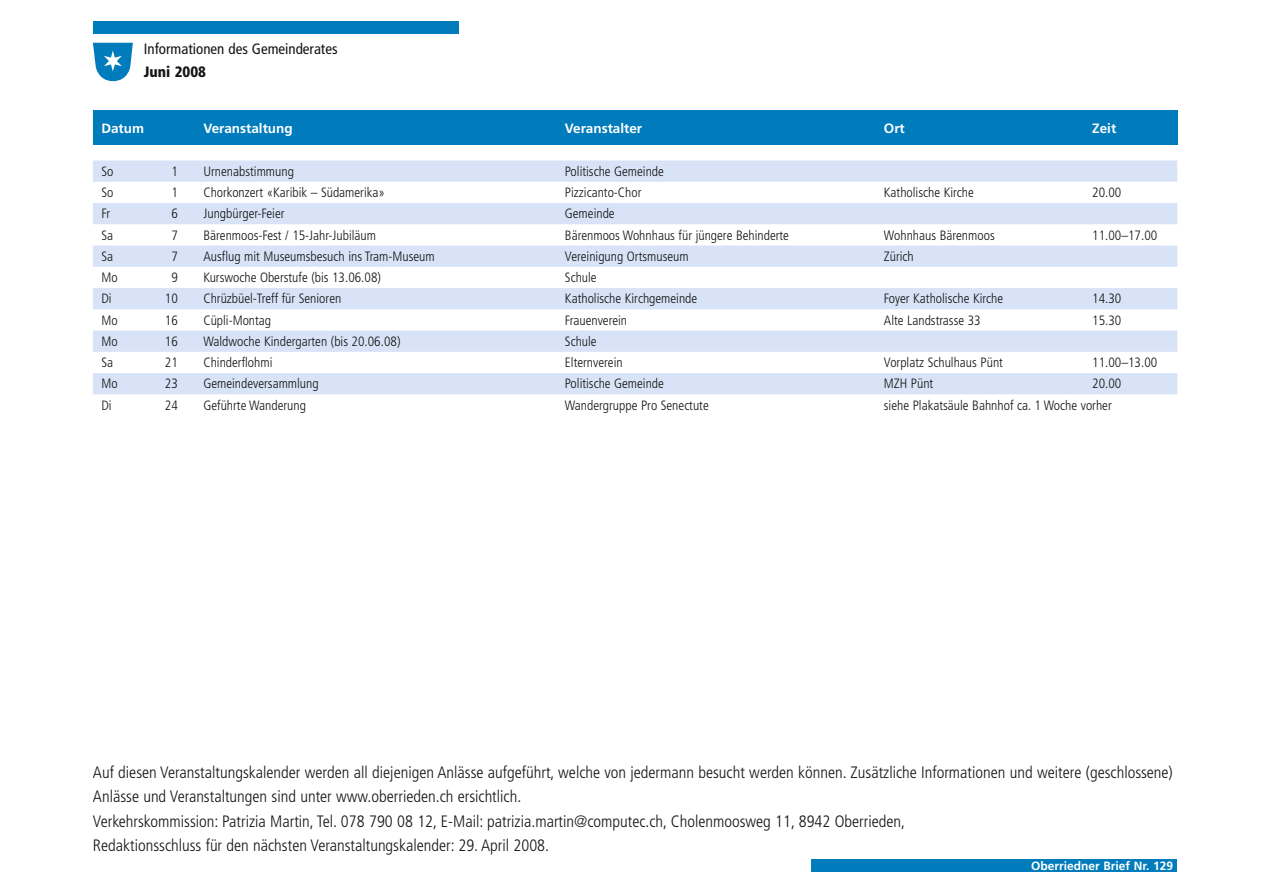
<style>
.page{position:relative;width:1263px;height:893px;background:#fff}
.page>*{position:absolute;margin:0;border:0;box-sizing:border-box;transform-origin:0 0}
.t1{font:300 condensed 16.5px/24.3px "Frutiger";color:#131413}
.t2{font:condensed 15px "Frutiger";color:#131413}
.t3{font:900 condensed 15px "Frutiger";color:#131413}
.t4{font:300 condensed 13.5px "Frutiger";color:#131413}
.t5{font:700 13.5px "Frutiger";color:#fff}
.t6{font:700 12px "Frutiger";color:#fff}
</style>
<div class="page">
<svg style="left:93px;top:43px;width:40px;height:38px"></svg>
<div style="left:93px;top:21px;width:366px;height:13px;background:#007bbb"></div>
<div style="left:811px;top:859px;width:366px;height:13px;background:#007bbb"></div>
<div style="left:93px;top:111px;width:1084px;height:34px;background:#007bbb"></div>
<div style="left:93px;top:160px;width:1084px;height:22px;background:#d8e3f7"></div>
<div style="left:93px;top:203px;width:1084px;height:21px;background:#d8e3f7"></div>
<div style="left:93px;top:246px;width:1084px;height:21px;background:#d8e3f7"></div>
<div style="left:93px;top:288px;width:1084px;height:21px;background:#d8e3f7"></div>
<div style="left:93px;top:331px;width:1084px;height:21px;background:#d8e3f7"></div>
<div style="left:93px;top:373px;width:1084px;height:21px;background:#d8e3f7"></div>
<p class="t2" style="left:144px;top:43px;width:195px">Informationen des Gemeinderates</p>
<p class="t3" style="left:144px;top:66px;width:64px">Juni 2008</p>
<p class="t5" style="left:101px;top:123px;width:44px">Datum</p>
<p class="t5" style="left:203px;top:123px;width:91px">Veranstaltung</p>
<p class="t5" style="left:565px;top:123px;width:79px">Veranstalter</p>
<p class="t5" style="left:884px;top:123px;width:23px">Ort</p>
<p class="t5" style="left:1092px;top:123px;width:26px">Zeit</p>
<p class="t4" style="left:101px;top:166px;width:14px">So</p>
<p class="t4" style="left:171px;top:166px;width:8px">1</p>
<p class="t4" style="left:203px;top:166px;width:92px">Urnenabstimmung</p>
<p class="t4" style="left:565px;top:166px;width:101px">Politische Gemeinde</p>
<p class="t4" style="left:101px;top:187px;width:14px">So</p>
<p class="t4" style="left:171px;top:187px;width:8px">1</p>
<p class="t4" style="left:203px;top:187px;width:183px">Chorkonzert «Karibik – Südamerika»</p>
<p class="t4" style="left:565px;top:187px;width:78px">Pizzicanto-Chor</p>
<p class="t4" style="left:884px;top:187px;width:92px">Katholische Kirche</p>
<p class="t4" style="left:1092px;top:187px;width:31px">20.00</p>
<p class="t4" style="left:101px;top:208px;width:10px">Fr</p>
<p class="t4" style="left:171px;top:208px;width:8px">6</p>
<p class="t4" style="left:203px;top:208px;width:83px">Jungbürger-Feier</p>
<p class="t4" style="left:565px;top:208px;width:51px">Gemeinde</p>
<p class="t4" style="left:101px;top:229px;width:13px">Sa</p>
<p class="t4" style="left:171px;top:229px;width:8px">7</p>
<p class="t4" style="left:203px;top:229px;width:174px">Bärenmoos-Fest / 15-Jahr-Jubiläum</p>
<p class="t4" style="left:565px;top:229px;width:226px">Bärenmoos Wohnhaus für jüngere Behinderte</p>
<p class="t4" style="left:884px;top:229px;width:112px">Wohnhaus Bärenmoos</p>
<p class="t4" style="left:1092px;top:229px;width:67px">11.00–17.00</p>
<p class="t4" style="left:101px;top:251px;width:13px">Sa</p>
<p class="t4" style="left:171px;top:251px;width:8px">7</p>
<p class="t4" style="left:203px;top:251px;width:233px">Ausflug mit Museumsbesuch ins Tram-Museum</p>
<p class="t4" style="left:565px;top:251px;width:125px">Vereinigung Ortsmuseum</p>
<p class="t4" style="left:884px;top:251px;width:31px">Zürich</p>
<p class="t4" style="left:101px;top:272px;width:18px">Mo</p>
<p class="t4" style="left:171px;top:272px;width:8px">9</p>
<p class="t4" style="left:203px;top:272px;width:179px">Kurswoche Oberstufe (bis 13.06.08)</p>
<p class="t4" style="left:565px;top:272px;width:33px">Schule</p>
<p class="t4" style="left:101px;top:293px;width:12px">Di</p>
<p class="t4" style="left:165px;top:293px;width:14px">10</p>
<p class="t4" style="left:203px;top:293px;width:139px">Chrüzbüel-Treff für Senioren</p>
<p class="t4" style="left:565px;top:293px;width:134px">Katholische Kirchgemeinde</p>
<p class="t4" style="left:884px;top:293px;width:121px">Foyer Katholische Kirche</p>
<p class="t4" style="left:1092px;top:293px;width:31px">14.30</p>
<p class="t4" style="left:101px;top:314px;width:18px">Mo</p>
<p class="t4" style="left:165px;top:314px;width:14px">16</p>
<p class="t4" style="left:203px;top:314px;width:69px">Cüpli-Montag</p>
<p class="t4" style="left:565px;top:314px;width:64px">Frauenverein</p>
<p class="t4" style="left:884px;top:314px;width:98px">Alte Landstrasse 33</p>
<p class="t4" style="left:1092px;top:314px;width:31px">15.30</p>
<p class="t4" style="left:101px;top:336px;width:18px">Mo</p>
<p class="t4" style="left:165px;top:336px;width:14px">16</p>
<p class="t4" style="left:203px;top:336px;width:199px">Waldwoche Kindergarten (bis 20.06.08)</p>
<p class="t4" style="left:565px;top:336px;width:33px">Schule</p>
<p class="t4" style="left:101px;top:357px;width:13px">Sa</p>
<p class="t4" style="left:165px;top:357px;width:14px">21</p>
<p class="t4" style="left:203px;top:357px;width:71px">Chinderflohmi</p>
<p class="t4" style="left:565px;top:357px;width:59px">Elternverein</p>
<p class="t4" style="left:884px;top:357px;width:121px">Vorplatz Schulhaus Pünt</p>
<p class="t4" style="left:1092px;top:357px;width:67px">11.00–13.00</p>
<p class="t4" style="left:101px;top:378px;width:18px">Mo</p>
<p class="t4" style="left:165px;top:378px;width:14px">23</p>
<p class="t4" style="left:203px;top:378px;width:117px">Gemeindeversammlung</p>
<p class="t4" style="left:565px;top:378px;width:101px">Politische Gemeinde</p>
<p class="t4" style="left:884px;top:378px;width:51px">MZH Pünt</p>
<p class="t4" style="left:1092px;top:378px;width:31px">20.00</p>
<p class="t4" style="left:101px;top:400px;width:12px">Di</p>
<p class="t4" style="left:165px;top:400px;width:14px">24</p>
<p class="t4" style="left:203px;top:400px;width:104px">Geführte Wanderung</p>
<p class="t4" style="left:565px;top:400px;width:145px">Wandergruppe Pro Senectute</p>
<p class="t4" style="left:884px;top:400px;width:229px">siehe Plakatsäule Bahnhof ca. 1 Woche vorher</p>
<p class="t1" style="left:93px;top:761px;width:1081px">Auf diesen Veranstaltungskalender werden all diejenigen Anlässe aufgeführt, welche von jedermann besucht werden können. Zusätzliche Informationen und weitere (geschlossene)<br>Anlässe und Veranstaltungen sind unter www.oberrieden.ch ersichtlich.<br>Verkehrskommission: Patrizia Martin, Tel. 078 790 08 12, E-Mail: patrizia.martin@computec.ch, Cholenmoosweg 11, 8942 Oberrieden,<br>Redaktionsschluss für den nächsten Veranstaltungskalender: 29. April 2008.</p>
<p class="t6" style="left:1031px;top:860px;width:143px">Oberriedner Brief Nr. 129</p>
</div>
